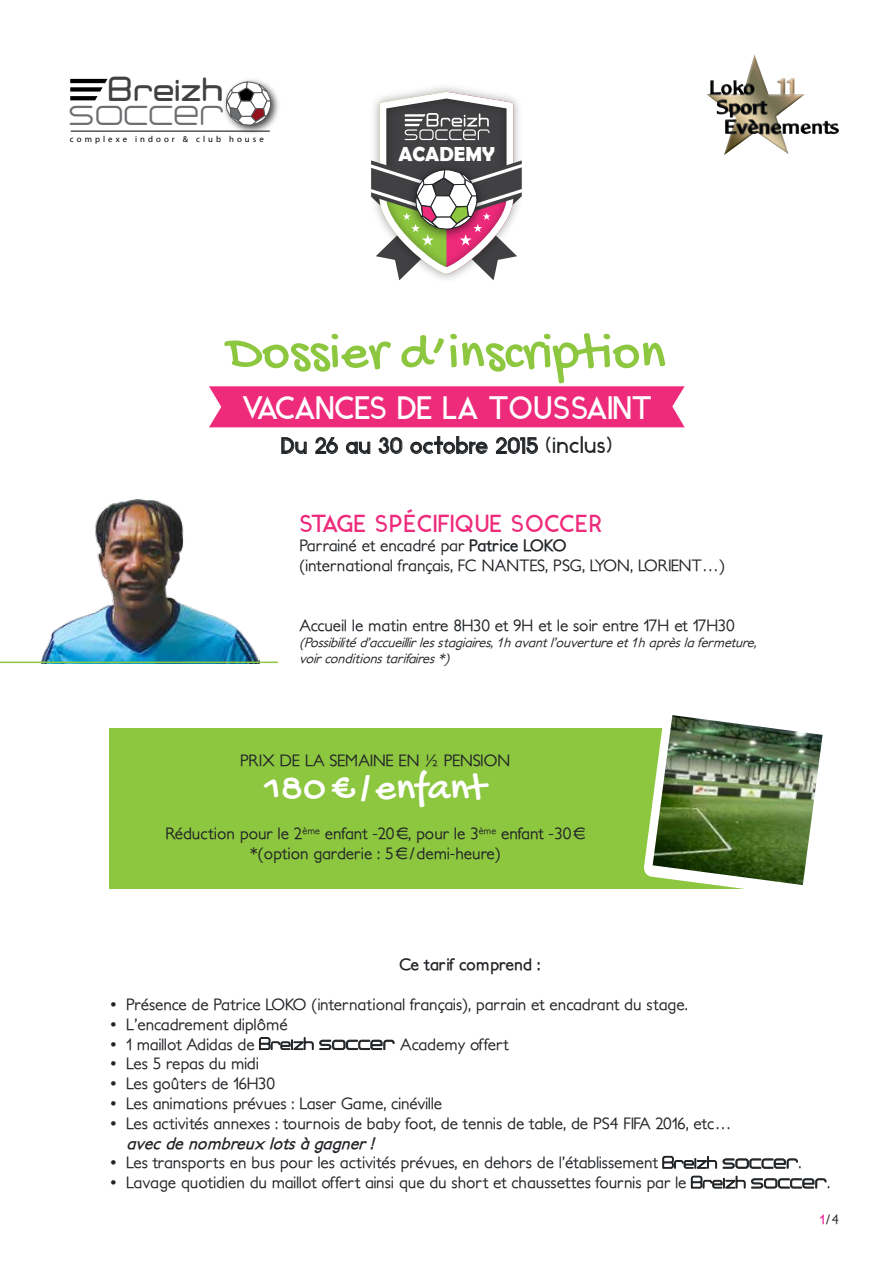
<style>
.page{position:relative;width:893px;height:1263px;background:#fff}
.page>*{position:absolute;margin:0;border:0;box-sizing:border-box;transform-origin:0 0}
.t1{font:53.4px "Gochi Hand";color:#8dc63f}
.t2{font:40.5px "Gochi Hand";color:#fff}
.t3{font:36.9px "Neogrey";color:#6d6e71}
.t4{font:32.55px "Ikaros";letter-spacing:-.025em;color:#fff}
.t5{font:500 30.45px "Neogrey";color:#414042}
.t6{font:24.6px "Ikaros";letter-spacing:.03em;color:#ee2a7b}
.t7{font:22.35px "Ikaros";letter-spacing:-.005em;color:#222528}
.t8{font:700 20.4px "Berlin Sans FB Demi";color:#fff}
.t9{font:500 16.5px/19.8px "Petita";color:#222528}
.t10{font:italic 700 16.5px "Petita";color:#222528}
.t11{font:500 16.5px "Petita";letter-spacing:-.025em;color:#222528}
.t12{font:700 16.5px "Petita";color:#222528}
.t13{font:italic 500 13.5px/16.2px "Petita";color:#222528}
.t14{font:500 13.5px "Petita";color:#222528}
.t15{font:8.7px "Avant Garde Gothic Itc T";letter-spacing:.35em;color:#000}
.s1{font-weight:700}
.s2{font-family:"Neogrey";font-weight:400;font-size:15px}
.s3{font-family:"Neogrey";font-weight:400;font-size:18px}
.s4{color:#ec008c}
</style>
<div class="page">
<svg style="left:281px;top:437px;width:26px;height:17px"></svg>
<svg style="left:315px;top:437px;width:23px;height:17px"></svg>
<svg style="left:346px;top:441px;width:25px;height:13px"></svg>
<svg style="left:378px;top:437px;width:25px;height:17px"></svg>
<svg style="left:410px;top:436px;width:78px;height:18px"></svg>
<svg style="left:496px;top:437px;width:42px;height:17px"></svg>
<div style="left:109px;top:729px;width:675px;height:160px;background:#8dc63f"></div>
<img style="left:399px;top:87px;width:95px;height:194px">
<svg style="left:370px;top:92px;width:152px;height:188px"></svg>
<div style="left:209px;top:386px;width:476px;height:41px;background:#ee2a7b"></div>
<img style="left:706px;top:80px;width:133px;height:75px">
<svg style="left:70px;top:79px;width:38px;height:21px"></svg>
<hr style="left:71px;top:131px;width:199px;height:1px;background:#000">
<img style="left:219px;top:79px;width:60px;height:54px">
<svg style="left:226px;top:81px;width:45px;height:45px"></svg>
<img style="left:41px;top:500px;width:218px;height:161px">
<svg style="left:259px;top:1037px;width:135px;height:13px"></svg>
<svg style="left:662px;top:1156px;width:55px;height:13px"></svg>
<svg style="left:723px;top:1159px;width:75px;height:10px"></svg>
<svg style="left:691px;top:1176px;width:54px;height:12px"></svg>
<svg style="left:751px;top:1178px;width:75px;height:10px"></svg>
<hr style="left:0;top:661px;width:278px;height:2px;background:#8dc63f">
<svg style="left:643px;top:728px;width:141px;height:161px"></svg>
<img style="left:653px;top:715px;width:170px;height:170px">
<h3 class="t5" style="left:109px;top:70px;width:116px">Breizh</h3>
<h3 class="t3" style="left:70px;top:88px;width:156px">soccer</h3>
<p class="t15" style="left:70px;top:133px;width:195px">complexe indoor &amp; club house</p>
<p class="t8" style="left:398px;top:142px;width:98px">ACADEMY</p>
<h1 class="t1" style="left:227px;top:325px;width:440px">Dossier d’inscription</h1>
<h3 class="t4" style="left:242px;top:389px;width:412px">VACANCES DE LA TOUSSAINT</h3>
<h3 class="t7" style="left:281px;top:433px;width:333px">DU 26 AU 30 OCTOBRE 2015 (INCLUS)</h3>
<h3 class="t6" style="left:299px;top:509px;width:228px">STAGE SPÉCIFIQUE SOCCE</h3>
<h3 class="t6" style="left:587px;top:509px;width:17px">R</h3>
<p class="t9" style="left:299px;top:536px;width:427px">Parrainé et encadré par <span class="s1">Patrice LOKO<br></span>(international français, FC NANTES, PSG, LYON, LORIENT…)</p>
<p class="t9" style="left:299px;top:615px;width:437px">Accueil le matin entre 8H30 et 9H et le soir entre 17H et 17H30</p>
<p class="t13" style="left:299px;top:634px;width:463px">(Possibilitéd’accueillirlesstagiaires,1havantl’ouvertureet1haprèslafermeture, voirconditionstarifaires*)</p>
<p class="t11" style="left:240px;top:751px;width:214px">PRIX DE LA SEMAINE en ½ pension</p>
<h2 class="t2" style="left:265px;top:767px;width:223px">180€/enfant</h2>
<p class="t9" style="left:165px;top:824px;width:421px;text-align:center">Réduction pour le 2<sup>ème</sup> enfant -20€, pour le 3<sup>ème</sup> enfant -30€ *(option garderie : 5€/demi-heure)</p>
<p class="t12" style="left:399px;top:955px;width:143px">Ce tarif comprend :</p>
<p class="t9" style="left:109px;top:995px;width:580px">• Présence de Patrice LOKO (international français), parrain et encadrant du stage.</p>
<p class="t9" style="left:109px;top:1014px;width:180px">• L’encadrement diplômé</p>
<p class="t9" style="left:109px;top:1034px;width:401px">• 1 maillot Adidas de <span class="s2">Breizh</span> <span class="s3">soccer</span> Academy offert</p>
<p class="t9" style="left:109px;top:1054px;width:151px">• Les 5 repas du midi</p>
<p class="t9" style="left:109px;top:1074px;width:167px">• Les goûters de 16H30</p>
<p class="t9" style="left:109px;top:1094px;width:334px">• Les animations prévues : Laser Game, cinéville</p>
<p class="t9" style="left:109px;top:1113px;width:624px">• Les activités annexes : tournois de baby foot, de tennis de table, de PS4 FIFA 2016, etc…</p>
<p class="t10" style="left:126px;top:1133px;width:254px">avecdenombreuxlotsàgagner!</p>
<p class="t9" style="left:109px;top:1153px;width:694px">• Les transports en bus pour les activités prévues, en dehors de l’établissement <span class="s2">Breizh</span> <span class="s3">soccer</span>.</p>
<p class="t9" style="left:109px;top:1173px;width:722px">• Lavage quotidien du maillot offert ainsi que du short et chaussettes fournis par le <span class="s2">Breizh</span> <span class="s3">soccer</span>.</p>
<p class="t14" style="left:820px;top:1212px;width:21px"><span class="s4">1</span>/4</p>
</div>
